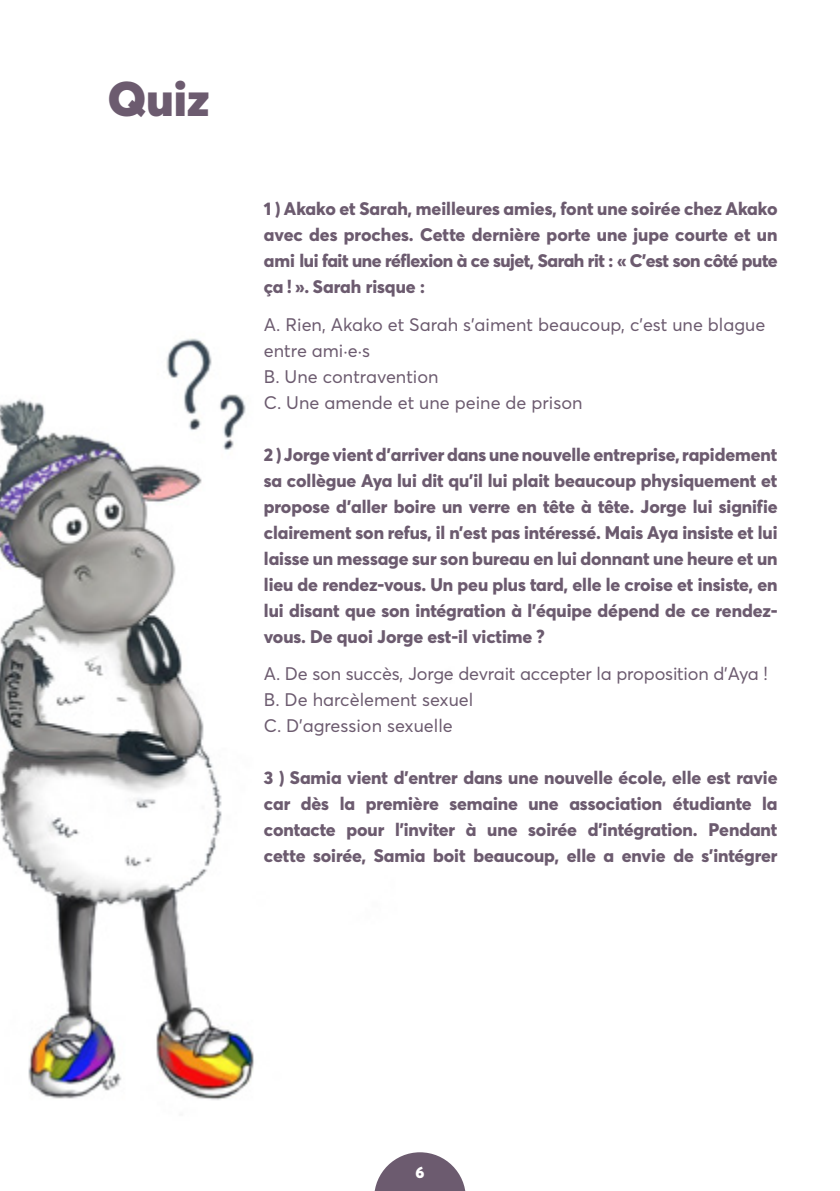
<style>
.page{position:relative;width:840px;height:1191px;background:#fff}
.page>*{position:absolute;margin:0;border:0;box-sizing:border-box;transform-origin:0 0}
.t1{font:900 48px "Averta";color:#6c5b6f}
.t2{font:800 18px/26px "Averta";letter-spacing:-.005em;color:#6c5b6f;text-align:justify}
.t3{font:18px/26px "Averta";color:#6c5b6f}
.t4{font:900 16px "Averta";color:#fff}
</style>
<div class="page">
<svg style="left:374px;top:1152px;width:91px;height:39px"></svg>
<img style="left:0;top:338px;width:452px;height:762px">
<p class="t1" style="left:108px;top:68px;width:103px">Quiz</p>
<p class="t2" style="left:264px;top:196px;width:515px">1 ) Akako et Sarah, meilleures amies, font une soirée chez Akako avec des proches. Cette dernière porte une jupe courte et un ami lui fait une réflexion à ce sujet, Sarah rit : « C’est son côté pute ça ! ». Sarah risque :</p>
<p class="t3" style="left:264px;top:311px;width:502px">A. Rien, Akako et Sarah s’aiment beaucoup, c’est une blague entre ami·e·s</p>
<p class="t3" style="left:264px;top:363px;width:176px">B. Une contravention</p>
<p class="t3" style="left:264px;top:389px;width:320px">C. Une amende et une peine de prison</p>
<p class="t2" style="left:264px;top:441px;width:515px">2 ) Jorge vient d’arriver dans une nouvelle entreprise, rapidement sa collègue Aya lui dit qu’il lui plait beaucoup physiquement et propose d’aller boire un verre en tête à tête. Jorge lui signifie clairement son refus, il n’est pas intéressé. Mais Aya insiste et lui laisse un message sur son bureau en lui donnant une heure et un lieu de rendez-vous. Un peu plus tard, elle le croise et insiste, en lui disant que son intégration à l’équipe dépend de ce rendez&shy;vous. De quoi Jorge est-il victime ?</p>
<p class="t3" style="left:264px;top:660px;width:505px">A. De son succès, Jorge devrait accepter la proposition d’Aya !</p>
<p class="t3" style="left:264px;top:686px;width:211px">B. De harcèlement sexuel</p>
<p class="t3" style="left:264px;top:712px;width:190px">C. D’agression sexuelle</p>
<p class="t2" style="left:264px;top:764px;width:515px">3 ) Samia vient d’entrer dans une nouvelle école, elle est ravie car dès la première semaine une association étudiante la contacte pour l’inviter à une soirée d’intégration. Pendant cette soirée, Samia boit beaucoup, elle a envie de s’intégrer</p>
<p class="t4" style="left:415px;top:1162px;width:11px">6</p>
</div>
